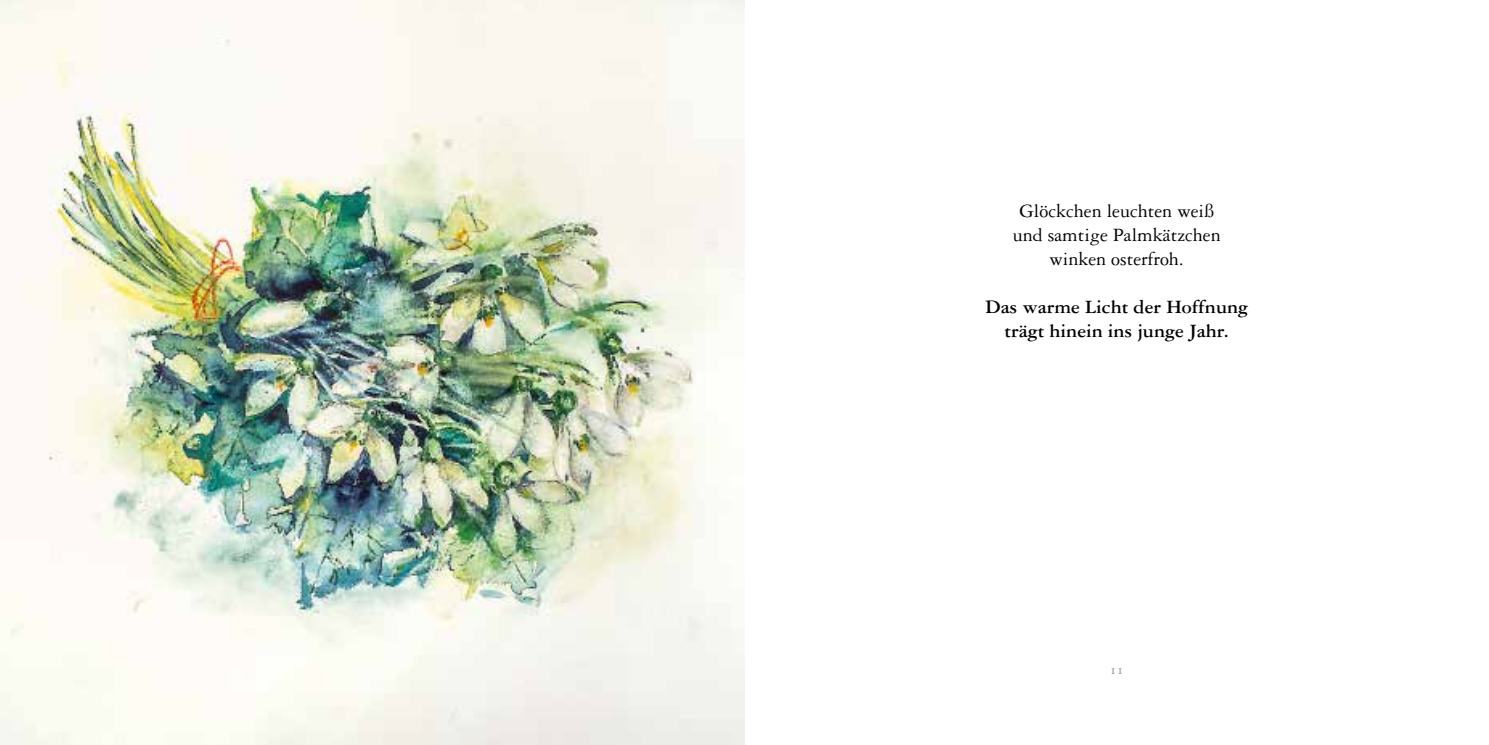
<style>
.page{position:relative;width:1489px;height:745px;background:#fff}
.page>*{position:absolute;margin:0;border:0;box-sizing:border-box;transform-origin:0 0}
.t1{font:20px/24px "Garamond Three";color:#000;text-align:center}
.t2{font:700 20px/24px "Garamond Three";color:#000;text-align:center}
.t3{font:13.75px "Garamond Three SC";color:#878786}
</style>
<div class="page">
<img style="left:0;top:0;width:744px;height:744px">
<p class="t1" style="left:1012px;top:199px;width:209px">Glöckchen leuchten weiß und samtige Palmkätzchen winken osterfroh.</p>
<p class="t2" style="left:985px;top:294px;width:264px">Das warme Licht der Hoffnung trägt hinein ins junge Jahr.</p>
<p class="t3" style="left:1109px;top:662px;width:15px">11</p>
</div>
